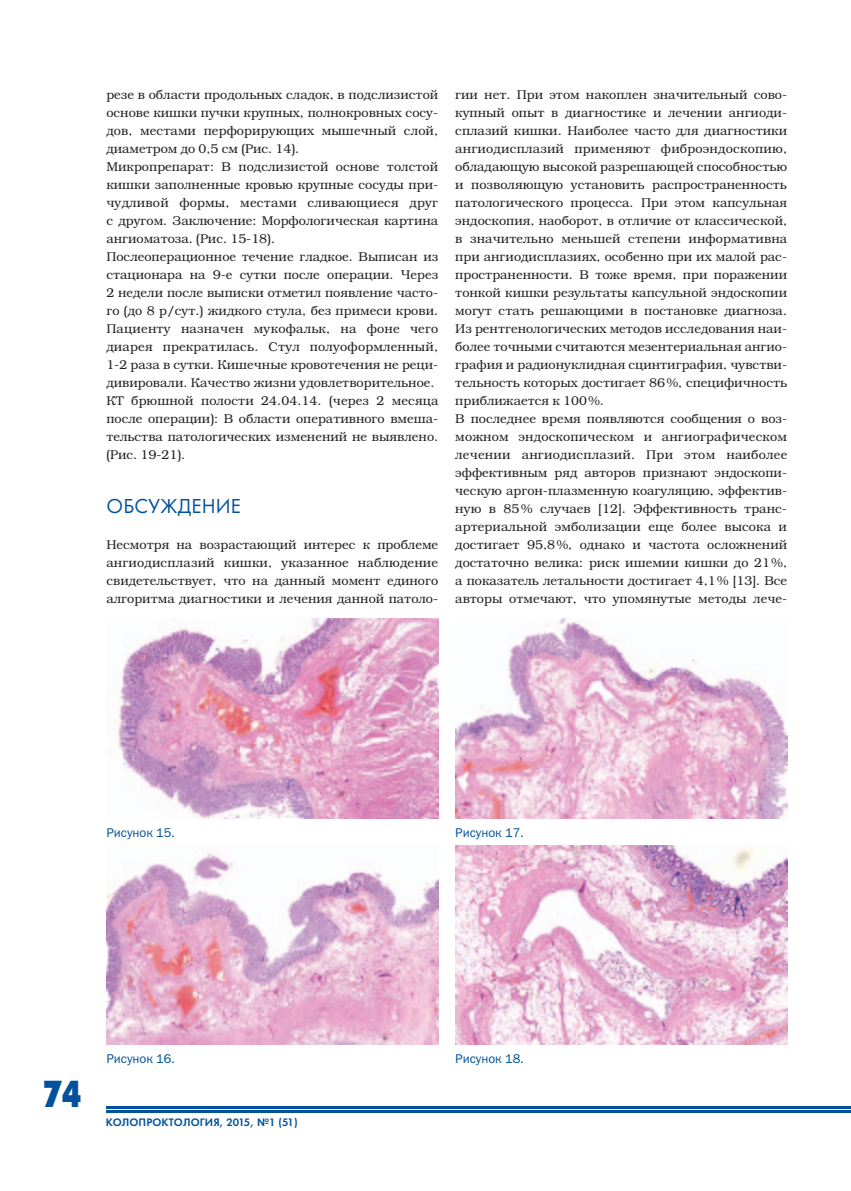
<style>
.page{position:relative;width:851px;height:1191px;background:#fff}
.page>*{position:absolute;margin:0;border:0;box-sizing:border-box;transform-origin:0 0}
.t1{font:700 37.5px "Futuris X Cond C";color:#01529a}
.t2{font:21px "Futura New";letter-spacing:.01em;color:#01529a}
.t3{font:12.75px/18px "Bookman Light ITC";color:#231f20}
.t4{font:12.75px "Franklin Gothic Book C";color:#01529a}
.t5{font:11.25px "Futura New Demi";letter-spacing:.01em;color:#01529a}
</style>
<div class="page">
<hr style="left:106px;top:1107px;width:744px;height:2px;background:#01529a">
<hr style="left:106px;top:1110px;width:744px;height:2px;background:#01529a">
<img style="left:116px;top:619px;width:322px;height:199px">
<img style="left:455px;top:619px;width:332px;height:199px">
<img style="left:106px;top:850px;width:332px;height:194px">
<img style="left:455px;top:845px;width:332px;height:199px">
<p class="t3" style="left:106px;top:86px;width:333px">резе в области продольных сладок, в подслизистой основе кишки пучки крупных, полнокровных сосу&shy;дов, местами перфорирующих мышечный слой, диаметром до 0,5 см (Рис. 14).<br>Микропрепарат: В подслизистой основе толстой кишки заполненные кровью крупные сосуды при&shy;чудливой формы, местами сливающиеся друг с другом. Заключение: Морфологическая картина ангиоматоза. (Рис. 15-18).<br>Послеоперационное течение гладкое. Выписан из стационара на 9-е сутки после операции. Через 2 недели после выписки отметил появление часто&shy;го (до 8 р/сут.) жидкого стула, без примеси крови.<br>Пациенту назначен мукофальк, на фоне чего диарея прекратилась. Стул полуоформленный, 1-2 раза в сутки. Кишечные кровотечения не реци&shy;дивировали. Качество жизни удовлетворительное.<br>КТ брюшной полости 24.04.14. (через 2 месяца после операции): В области оперативного вмеша&shy;тельства патологических изменений не выявлено. (Рис. 19-21).</p>
<h2 class="t2" style="left:106px;top:494px;width:136px">ОБСУЖДЕНИЕ</h2>
<p class="t3" style="left:106px;top:536px;width:333px;text-align:justify">Несмотря на возрастающий интерес к проблеме ангиодисплазий кишки, указанное наблюдение свидетельствует, что на данный момент единого алгоритма диагностики и лечения данной патоло-</p>
<p class="t3" style="left:455px;top:86px;width:333px">гии нет. При этом накоплен значительный сово&shy;купный опыт в диагностике и лечении ангиоди&shy;сплазий кишки. Наиболее часто для диагностики ангиодисплазий применяют фиброэндоскопию, обладающую высокой разрешающей способностью и позволяющую установить распространенность патологического процесса. При этом капсульная эндоскопия, наоборот, в отличие от классической, в значительно меньшей степени информативна при ангиодисплазиях, особенно при их малой рас&shy;пространенности. В тоже время, при поражении тонкой кишки результаты капсульной эндоскопии могут стать решающими в постановке диагноза.<br>Из рентгенологических методов исследования наи&shy;более точными считаются мезентериальная ангио&shy;графия и радионуклидная сцинтиграфия, чувстви&shy;тельность которых достигает 86%, специфичность приближается к 100%.<br>В последнее время появляются сообщения о воз&shy;можном эндоскопическом и ангиографическом лечении ангиодисплазий. При этом наиболее эффективным ряд авторов признают эндоскопи&shy;ческую аргон-плазменную коагуляцию, эффектив&shy;ную в 85% случаев [12]. Эффективность транс&shy;артериальной эмболизации еще более высока и достигает 95,8%, однако и частота осложнений достаточно велика: риск ишемии кишки до 21%, а показатель летальности достигает 4,1% [13]. Все авторы отмечают, что упомянутые методы лече-</p>
<p class="t4" style="left:106px;top:825px;width:70px">Рисунок 15.</p>
<p class="t4" style="left:455px;top:825px;width:70px">Рисунок 17.</p>
<h1 class="t1" style="left:43px;top:1073px;width:40px">74</h1>
<p class="t4" style="left:106px;top:1052px;width:70px">Рисунок 16.</p>
<p class="t4" style="left:455px;top:1052px;width:70px">Рисунок 18.</p>
<p class="t5" style="left:106px;top:1115px;width:193px">КОЛОПРОКТОЛОГИЯ, 2015, №1 (51)</p>
</div>
